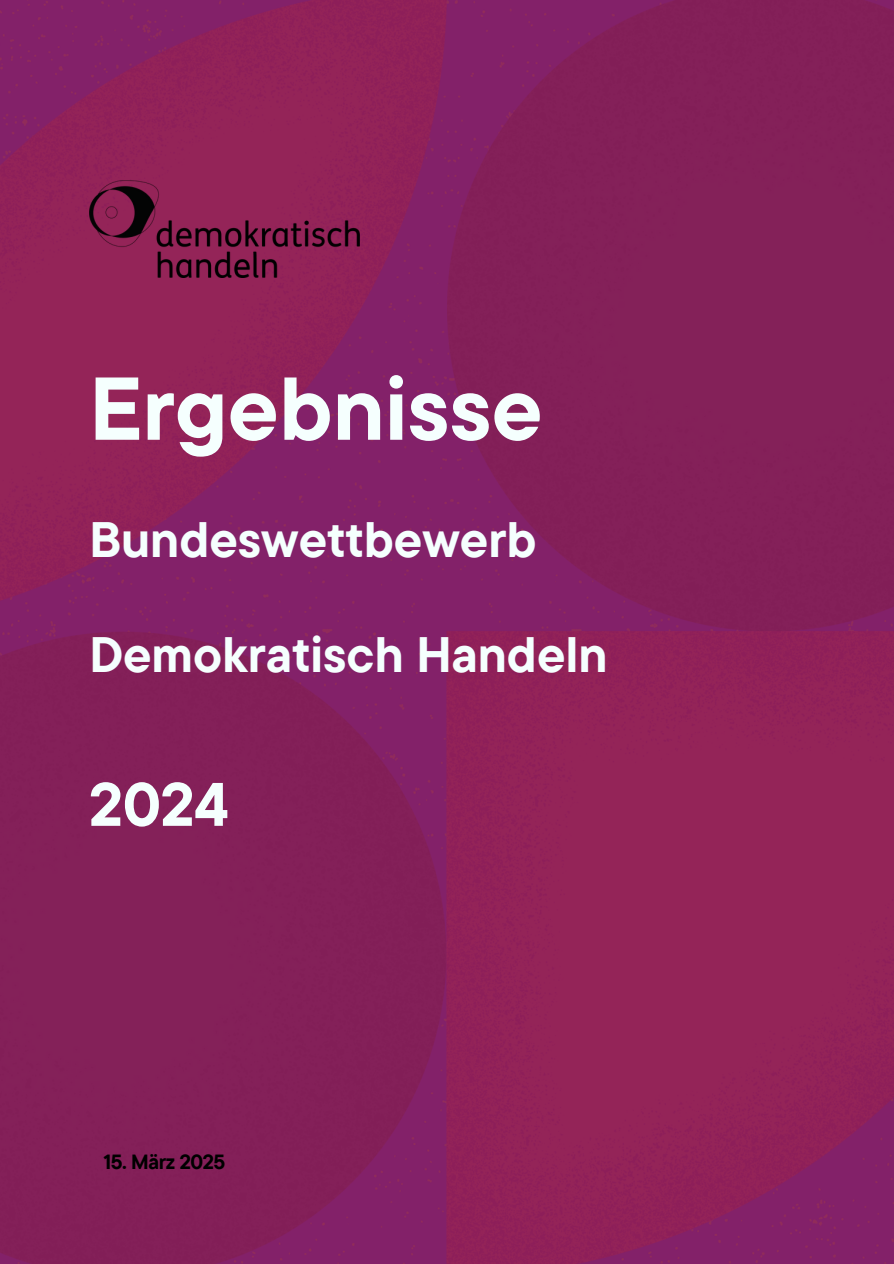
<style>
.page{position:relative;width:894px;height:1264px;background:#fff}
.page>*{position:absolute;margin:0;border:0;box-sizing:border-box;transform-origin:0 0}
.t1{font:700 88.95px "TT Commons Pro";color:#f5fffe}
.t2{font:700 61.2px "TT Commons Pro";color:#f5fffe}
.t3{font:700 49.65px "TT Commons Pro";color:#f5fffe}
.t4{font:700 20.55px "TT Commons Pro";letter-spacing:-.02em;color:#000}
</style>
<div class="page">
<img style="left:0;top:0;width:893px;height:1263px">
<img style="left:89px;top:180px;width:270px;height:97px">
<p class="t1" style="left:89px;top:351px;width:454px">Ergebnisse</p>
<h1 class="t3" style="left:89px;top:507px;width:448px">Bundeswettbewerb</h1>
<h1 class="t3" style="left:89px;top:622px;width:519px">Demokratisch Handeln</h1>
<h3 class="t2" style="left:89px;top:764px;width:141px">2024</h3>
<p class="t4" style="left:103px;top:1148px;width:123px">15. März 2025</p>
</div>
